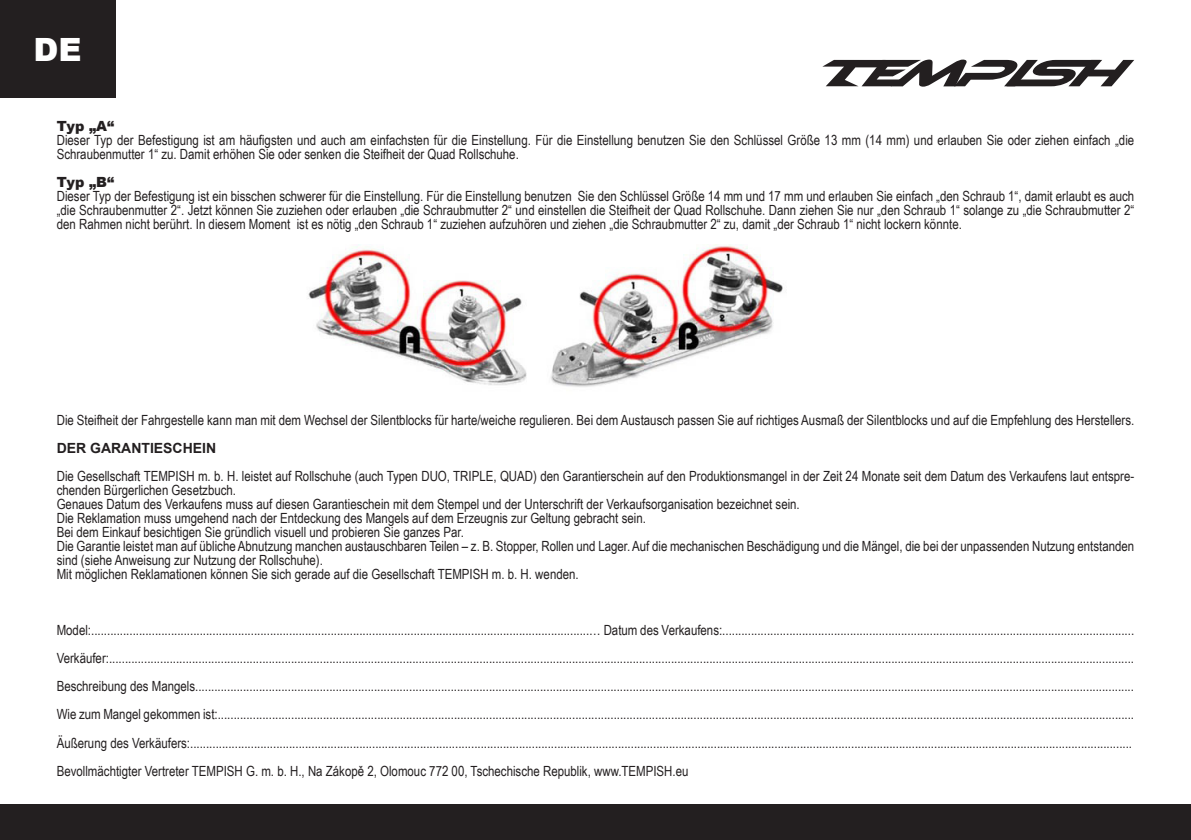
<style>
.page{position:relative;width:1191px;height:840px;background:#fff}
.page>*{position:absolute;margin:0;border:0;box-sizing:border-box;transform-origin:0 0}
.t1{font:900 32px "Arial";color:#fff}
.t2{font:14px/14px "Arial Narrow";color:#231f20}
.t3{font:700 14px "Arial";color:#231f20}
.t4{font:900 14px "Arial";letter-spacing:-.01em;color:#231f20}
</style>
<div class="page">
<div style="left:0;top:0;width:115px;height:97px;background:#231f20"></div>
<div style="left:0;top:804px;width:1191px;height:35px;background:#231f20"></div>
<img style="left:308px;top:244px;width:475px;height:143px">
<svg style="left:822px;top:60px;width:312px;height:27px"></svg>
<h1 class="t1" style="left:34px;top:27px;width:50px">DE</h1>
<p class="t4" style="left:57px;top:116px;width:59px">Typ „A“</p>
<p class="t2" style="left:57px;top:132px;width:1079px">Dieser Typ der Befestigung ist am häufigsten und auch am einfachsten für die Einstellung. Für die Einstellung benutzen Sie den Schlüssel Größe 13 mm (14 mm) und erlauben Sie oder ziehen einfach „die<br>Schraubenmutter 1“ zu. Damit erhöhen Sie oder senken die Steifheit der Quad Rollschuhe.</p>
<p class="t4" style="left:57px;top:172px;width:59px">Typ „B“</p>
<p class="t2" style="left:57px;top:188px;width:1079px;text-align:justify">Dieser Typ der Befestigung ist ein bisschen schwerer für die Einstellung. Für die Einstellung benutzen Sie den Schlüssel Größe 14 mm und 17 mm und erlauben Sie einfach „den Schraub 1“, damit erlaubt es auch „die Schraubenmutter 2“. Jetzt können Sie zuziehen oder erlauben „die Schraubmutter 2“ und einstellen die Steifheit der Quad Rollschuhe. Dann ziehen Sie nur „den Schraub 1“ solange zu „die Schraubmutter 2“ den Rahmen nicht berührt. In diesem Moment ist es nötig „den Schraub 1“ zuziehen aufzuhören und ziehen „die Schraubmutter 2“ zu, damit „der Schraub 1“ nicht lockern könnte.</p>
<p class="t2" style="left:57px;top:412px;width:1079px">Die Steifheit der Fahrgestelle kann man mit dem Wechsel der Silentblocks für harte/weiche regulieren. Bei dem Austausch passen Sie auf richtiges Ausmaß der Silentblocks und auf die Empfehlung des Herstellers.</p>
<p class="t3" style="left:57px;top:438px;width:161px">DER GARANTIESCHEIN</p>
<p class="t2" style="left:57px;top:468px;width:1079px">Die Gesellschaft TEMPISH m. b. H. leistet auf Rollschuhe (auch Typen DUO, TRIPLE, QUAD) den Garantierschein auf den Produktionsmangel in der Zeit 24 Monate seit dem Datum des Verkaufens laut entspre&shy;chenden Bürgerlichen Gesetzbuch.<br>Genaues Datum des Verkaufens muss auf diesen Garantieschein mit dem Stempel und der Unterschrift der Verkaufsorganisation bezeichnet sein.<br>Die Reklamation muss umgehend nach der Entdeckung des Mangels auf dem Erzeugnis zur Geltung gebracht sein.<br>Bei dem Einkauf besichtigen Sie gründlich visuell und probieren Sie ganzes Par.<br>Die Garantie leistet man auf übliche Abnutzung manchen austauschbaren Teilen – z. B. Stopper, Rollen und Lager. Auf die mechanischen Beschädigung und die Mängel, die bei der unpassenden Nutzung entstanden sind (siehe Anweisung zur Nutzung der Rollschuhe).<br>Mit möglichen Reklamationen können Sie sich gerade auf die Gesellschaft TEMPISH m. b. H. wenden.</p>
<p class="t2" style="left:57px;top:615px;width:1079px;line-height:28px">Model:............................................................................................................................................................… Datum des Verkaufens:.................................................................................................................................<br>Verkäufer:.................................................................................................................................................................................................................................................................................................................................<br>Beschreibung des Mangels......................................................................................................................................................................................................................................................................................................<br>Wie zum Mangel gekommen ist:...............................................................................................................................................................................................................................................................................................<br>Äußerung des Verkäufers:.......................................................................................................................................................................................................................................................................................................<br>Bevollmächtigter Vertreter TEMPISH G. m. b. H., Na Zákopě 2, Olomouc 772 00, Tschechische Republik, www.TEMPISH.eu</p>
</div>
